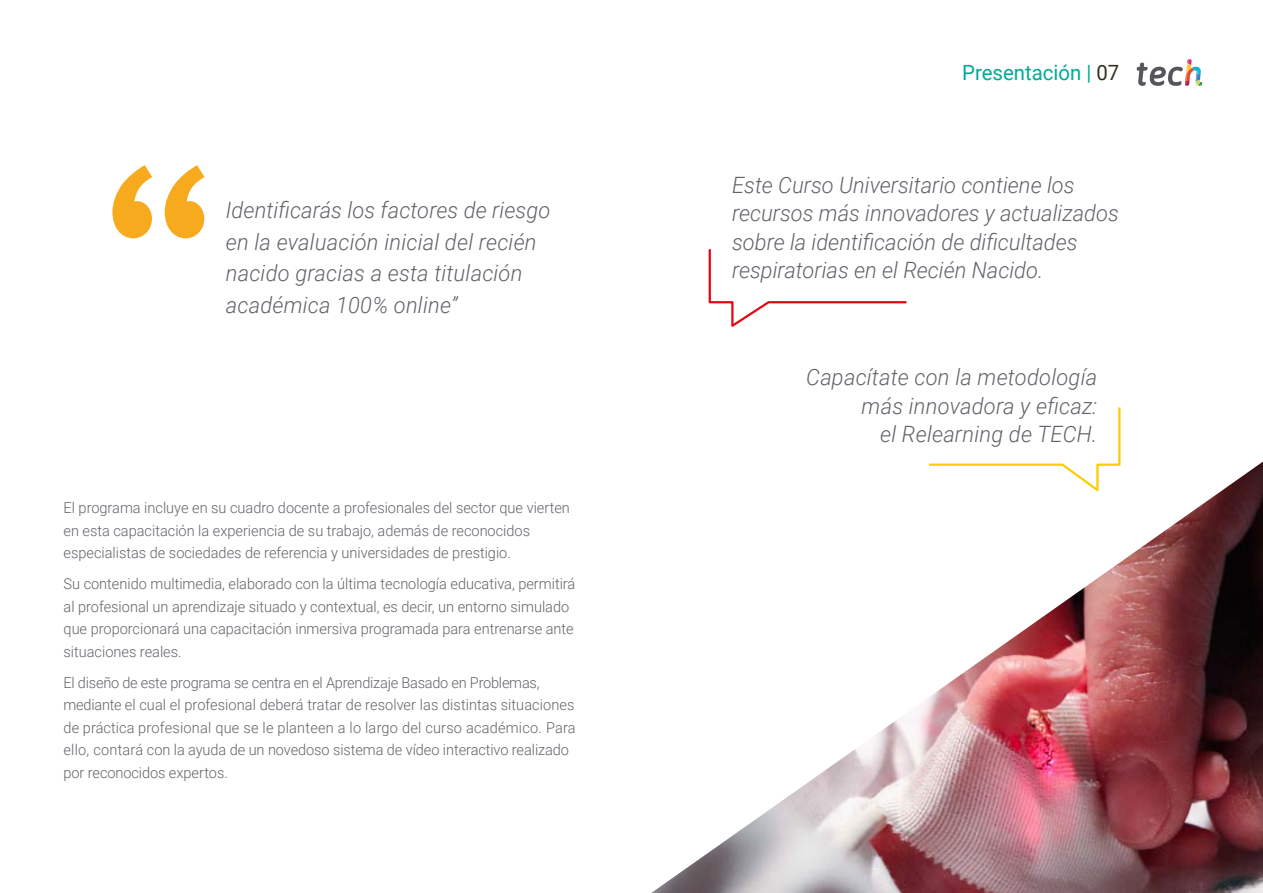
<style>
.page{position:relative;width:1263px;height:893px;background:#fff}
.page>*{position:absolute;margin:0;border:0;box-sizing:border-box;transform-origin:0 0}
.t1{font:italic 300 22.5px/28.5px "Roboto";letter-spacing:.005em;color:#61646a}
.t2{font:21px "Roboto";color:#00aa97}
.t3{font:300 15px/22.5px "Roboto";color:#61646a}
.s1{color:#312e20}
</style>
<div class="page">
<svg style="left:112px;top:165px;width:93px;height:73px"></svg>
<img style="left:651px;top:462px;width:612px;height:431px">
<svg style="left:1137px;top:59px;width:65px;height:27px"></svg>
<svg style="left:927px;top:407px;width:195px;height:87px"></svg>
<svg style="left:708px;top:249px;width:199px;height:78px"></svg>
<h1 class="t1" style="left:226px;top:194px;width:326px;line-height:31.5px">Identificarás los factores de riesgo en la evaluación inicial del recién nacido gracias a esta titulación académica 100% online”</h1>
<p class="t3" style="left:64px;top:496px;width:508px">El programa incluye en su cuadro docente a profesionales del sector que vierten en esta capacitación la experiencia de su trabajo, además de reconocidos especialistas de sociedades de referencia y universidades de prestigio.</p>
<p class="t3" style="left:64px;top:572px;width:513px">Su contenido multimedia, elaborado con la última tecnología educativa, permitirá al profesional un aprendizaje situado y contextual, es decir, un entorno simulado que proporcionará una capacitación inmersiva programada para entrenarse ante situaciones reales.</p>
<p class="t3" style="left:64px;top:671px;width:514px">El diseño de este programa se centra en el Aprendizaje Basado en Problemas, mediante el cual el profesional deberá tratar de resolver las distintas situaciones de práctica profesional que se le planteen a lo largo del curso académico. Para ello, contará con la ayuda de un novedoso sistema de vídeo interactivo realizado por reconocidos expertos.</p>
<h2 class="t2" style="left:962px;top:58px;width:159px">Presentación | <span class="s1">07</span></h2>
<h1 class="t1" style="left:732px;top:170px;width:388px">Este Curso Universitario contiene los recursos más innovadores y actualizados sobre la identificación de dificultades respiratorias en el Recién Nacido.</h1>
<h1 class="t1" style="left:806px;top:362px;width:292px;text-align:right">Capacítate con la metodología más innovadora y eficaz:<br>el Relearning de TECH.</h1>
</div>
